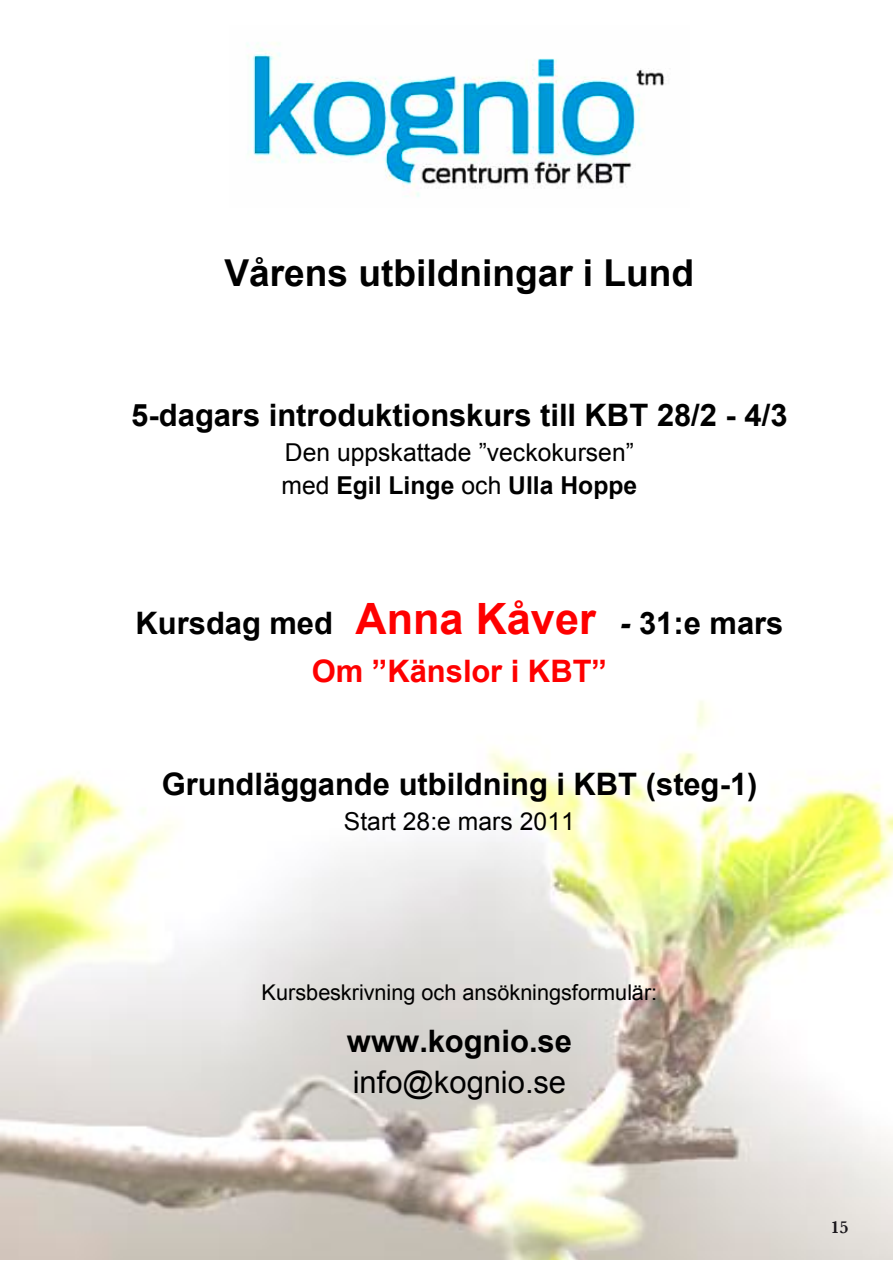
<style>
.page{position:relative;width:893px;height:1263px;background:#fff}
.page>*{position:absolute;margin:0;border:0;box-sizing:border-box;transform-origin:0 0}
.t1{font:700 43.2px "Arial";color:#fe0000}
.t2{font:700 37.05px "Arial";color:#000}
.t3{font:700 30.9px "Arial";color:#000}
.t4{font:700 30.9px "Arial";color:#fe0000}
.t5{font:30.9px "Arial";color:#000}
.t6{font:24.6px/32.8px "Arial";color:#000}
.t7{font:24.6px "Arial";color:#000}
.t8{font:21.75px "Arial";color:#000}
.t9{font:600 18px "Baskerville";color:#1a171c}
.s1{font-style:inherit}
.s2{font-weight:700}
.s3{font-style:italic;font-size:30.9px;color:#000}
.s4{font-size:30.9px;color:#000}
</style>
<div class="page">
<img style="left:0;top:700px;width:893px;height:560px">
<img style="left:247px;top:43px;width:418px;height:154px">
<p class="t2" style="left:225px;top:248px;width:471px">Vårens utbildningar i Lund</p>
<p class="t3" style="left:131px;top:395px;width:658px">5-dagars introduktionskurs till KBT 28/2 - 4/3</p>
<p class="t6" style="left:281px;top:436px;width:357px">Den uppskattade ”veckokursen” <span class="s1">med</span> <span class="s2">Egil Linge</span> <span class="s1">och</span> <span class="s2">Ulla Hoppe</span></p>
<p class="t3" style="left:136px;top:603px;width:199px">Kursdag med</p>
<h1 class="t1" style="left:355px;top:591px;width:430px">Anna Kåver <span class="s3">-</span> <span class="s4">31:e mars</span></h1>
<p class="t4" style="left:312px;top:650px;width:297px">Om ”Känslor i KBT”</p>
<p class="t3" style="left:162px;top:763px;width:597px">Grundläggande utbildning i KBT (steg-1)</p>
<p class="t7" style="left:344px;top:805px;width:232px">Start 28:e mars 2011</p>
<p class="t8" style="left:262px;top:978px;width:397px">Kursbeskrivning och ansökningsformulär:</p>
<p class="t3" style="left:347px;top:1021px;width:226px">www.kognio.se</p>
<p class="t5" style="left:353px;top:1062px;width:215px">info@kognio.se</p>
<p class="t9" style="left:831px;top:1217px;width:19px">15</p>
</div>
